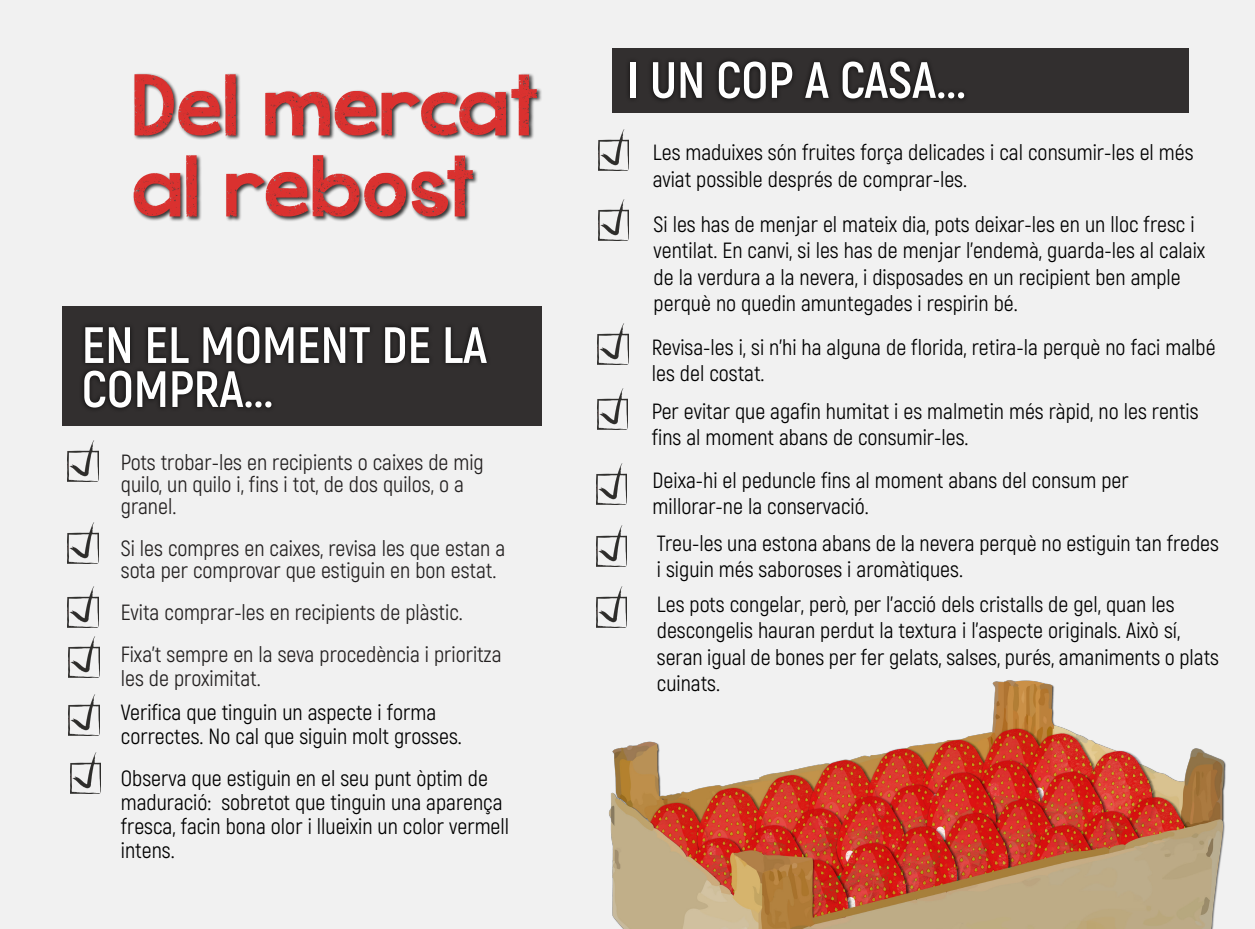
<style>
.page{position:relative;width:1255px;height:929px;background:#f1f1f1}
.page>*{position:absolute;margin:0;border:0;box-sizing:border-box;transform-origin:0 0}
.t1{font:64px "KG Cold Coffee";color:#da312f}
.t2{font:700 51px "Akrobat";color:#fff}
.t3{font:22px/26.4px "Akrobat";color:#000}
.t4{font:22px/22px "Akrobat";color:#242121}
</style>
<div class="page">
<div style="left:63px;top:306px;width:479px;height:119px;background:#322f2f"></div>
<div style="left:79px;top:321px;width:413px;height:92px;background:#000;opacity:.75"></div>
<div style="left:612px;top:48px;width:576px;height:65px;background:#322f2f"></div>
<div style="left:625px;top:56px;width:344px;height:48px;background:#000;opacity:.75"></div>
<div style="left:132px;top:73px;width:411px;height:149px;background:#000;opacity:.78"></div>
<img style="left:609px;top:680px;width:617px;height:249px">
<img style="left:598px;top:129px;width:31px;height:41px">
<img style="left:68px;top:441px;width:30px;height:41px">
<img style="left:68px;top:522px;width:30px;height:41px">
<img style="left:68px;top:587px;width:30px;height:41px">
<img style="left:69px;top:636px;width:30px;height:41px">
<img style="left:69px;top:694px;width:30px;height:41px">
<img style="left:70px;top:753px;width:31px;height:41px">
<img style="left:598px;top:200px;width:31px;height:41px">
<img style="left:598px;top:323px;width:30px;height:41px">
<img style="left:597px;top:389px;width:31px;height:41px">
<img style="left:596px;top:464px;width:31px;height:41px">
<img style="left:596px;top:525px;width:31px;height:41px">
<img style="left:596px;top:587px;width:31px;height:41px">
<h2 class="t1" style="left:132px;top:56px;width:409px">Del mercat</h2>
<h2 class="t1" style="left:132px;top:137px;width:345px">al rebost</h2>
<h3 class="t2" style="left:82px;top:313px;width:407px">EN EL MOMENT DE LA</h3>
<h3 class="t2" style="left:82px;top:357px;width:193px">COMPRA...</h3>
<h4 class="t4" style="left:121px;top:452px;width:364px">Pots trobar-les en recipients o caixes de mig</h4>
<h4 class="t4" style="left:121px;top:474px;width:345px">quilo, un quilo i, fins i tot, de dos quilos, o a</h4>
<h4 class="t4" style="left:121px;top:496px;width:57px">granel.</h4>
<h4 class="t4" style="left:121px;top:538px;width:386px">Si les compres en caixes, revisa les que estan a sota per comprovar que estiguin en bon estat.</h4>
<h4 class="t4" style="left:121px;top:601px;width:343px">Evita comprar-les en recipients de plàstic.</h4>
<h4 class="t4" style="left:121px;top:642px;width:382px;line-height:24px">Fixa’t sempre en la seva procedència i prioritza les de proximitat.</h4>
<h4 class="t3" style="left:121px;top:699px;width:317px">Verifica que tinguin un aspecte i forma</h4>
<h4 class="t3" style="left:121px;top:723px;width:343px">correctes. No cal que siguin molt grosses.</h4>
<h4 class="t3" style="left:121px;top:767px;width:390px;line-height:24px">Observa que estiguin en el seu punt òptim de maduració: sobretot que tinguin una aparença fresca, facin bona olor i llueixin un color vermell intens.</h4>
<h3 class="t2" style="left:627px;top:48px;width:341px">I UN COP A CASA...</h3>
<h4 class="t3" style="left:653px;top:139px;width:542px">Les maduixes són fruites força delicades i cal consumir-les el més aviat possible després de comprar-les.</h4>
<h4 class="t3" style="left:654px;top:211px;width:553px">Si les has de menjar el mateix dia, pots deixar-les en un lloc fresc i ventilat. En canvi, si les has de menjar l’endemà, guarda-les al calaix de la verdura a la nevera, i disposades en un recipient ben ample perquè no quedin amuntegades i respirin bé.</h4>
<h4 class="t3" style="left:652px;top:334px;width:565px">Revisa-les i, si n’hi ha alguna de florida, retira-la perquè no faci malbé les del costat.</h4>
<h4 class="t3" style="left:652px;top:398px;width:548px">Per evitar que agafin humitat i es malmetin més ràpid, no les rentis fins al moment abans de consumir-les.</h4>
<h4 class="t3" style="left:653px;top:467px;width:478px">Deixa-hi el peduncle fins al moment abans del consum per</h4>
<h4 class="t3" style="left:653px;top:494px;width:218px">millorar-ne la conservació.</h4>
<h4 class="t3" style="left:657px;top:530px;width:564px">Treu-les una estona abans de la nevera perquè no estiguin tan fredes i siguin més saboroses i aromàtiques.</h4>
<h4 class="t3" style="left:657px;top:591px;width:519px">Les pots congelar, però, per l’acció dels cristalls de gel, quan les</h4>
<h4 class="t3" style="left:657px;top:617px;width:525px">descongelis hauran perdut la textura i l’aspecte originals. Això sí,</h4>
<h4 class="t3" style="left:657px;top:644px;width:564px">seran igual de bones per fer gelats, salses, purés, amaniments o plats cuinats.</h4>
</div>
